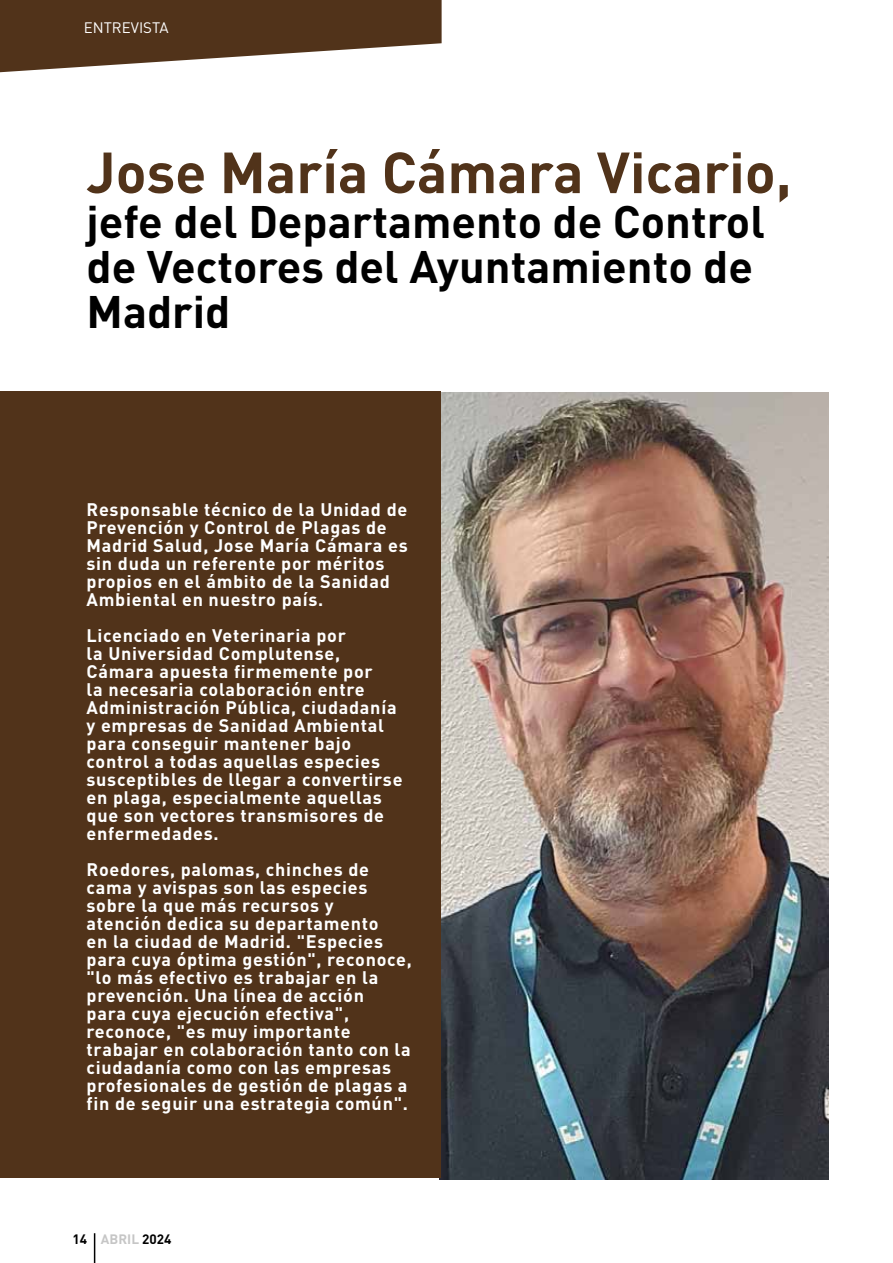
<style>
.page{position:relative;width:893px;height:1263px;background:#fff}
.page>*{position:absolute;margin:0;border:0;box-sizing:border-box;transform-origin:0 0}
.t1{font:700 57px "DIN Pro";color:#51331a}
.t2{font:700 45px/45px "DIN Pro";color:#000}
.t3{font:700 18px/18px "DIN Pro";letter-spacing:.04em;color:#fff}
.t4{font:15px "DIN Pro";color:#fff}
.t5{font:700 13.5px "DIN Pro";color:#000}
.s1{color:#c6c6c6}
</style>
<div class="page">
<hr style="left:94px;top:1233px;width:1px;height:30px;background:#000">
<svg style="left:0;top:0;width:442px;height:72px"></svg>
<img style="left:439px;top:393px;width:390px;height:786px">
<div style="left:0;top:392px;width:440px;height:786px;background:#51331a"></div>
<p class="t4" style="left:84px;top:17px;width:86px">ENTREVISTA</p>
<h1 class="t1" style="left:87px;top:134px;width:707px">Jose María Cámara Vicario,</h1>
<h2 class="t2" style="left:87px;top:198px;width:680px">jefe del Departamento de Control de Vectores del Ayuntamiento de<br>Madrid</h2>
<p class="t3" style="left:87px;top:499px;width:323px">Responsable técnico de la Unidad de<br>Prevención y Control de Plagas de<br>Madrid Salud, Jose María Cámara es sin duda un referente por méritos propios en el ámbito de la Sanidad<br>Ambiental en nuestro país.</p>
<p class="t3" style="left:87px;top:626px;width:317px">Licenciado en Veterinaria por<br>la Universidad Complutense,<br>Cámara apuesta firmemente por<br>la necesaria colaboración entre<br>Administración Pública, ciudadanía y empresas de Sanidad Ambiental para conseguir mantener bajo control a todas aquellas especies susceptibles de llegar a convertirse en plaga, especialmente aquellas que son vectores transmisores de enfermedades.</p>
<p class="t3" style="left:87px;top:860px;width:327px">Roedores, palomas, chinches de cama y avispas son las especies sobre la que más recursos y atención dedica su departamento<br>en la ciudad de Madrid. "Especies para cuya óptima gestión", reconoce, "lo más efectivo es trabajar en la prevención. Una línea de acción<br>para cuya ejecución efectiva", reconoce, "es muy importante trabajar en colaboración tanto con la ciudadanía como con las empresas profesionales de gestión de plagas a fin de seguir una estrategia común".</p>
<p class="t5" style="left:72px;top:1229px;width:101px">14 <span class="s1">ABRIL</span> 2024</p>
</div>
